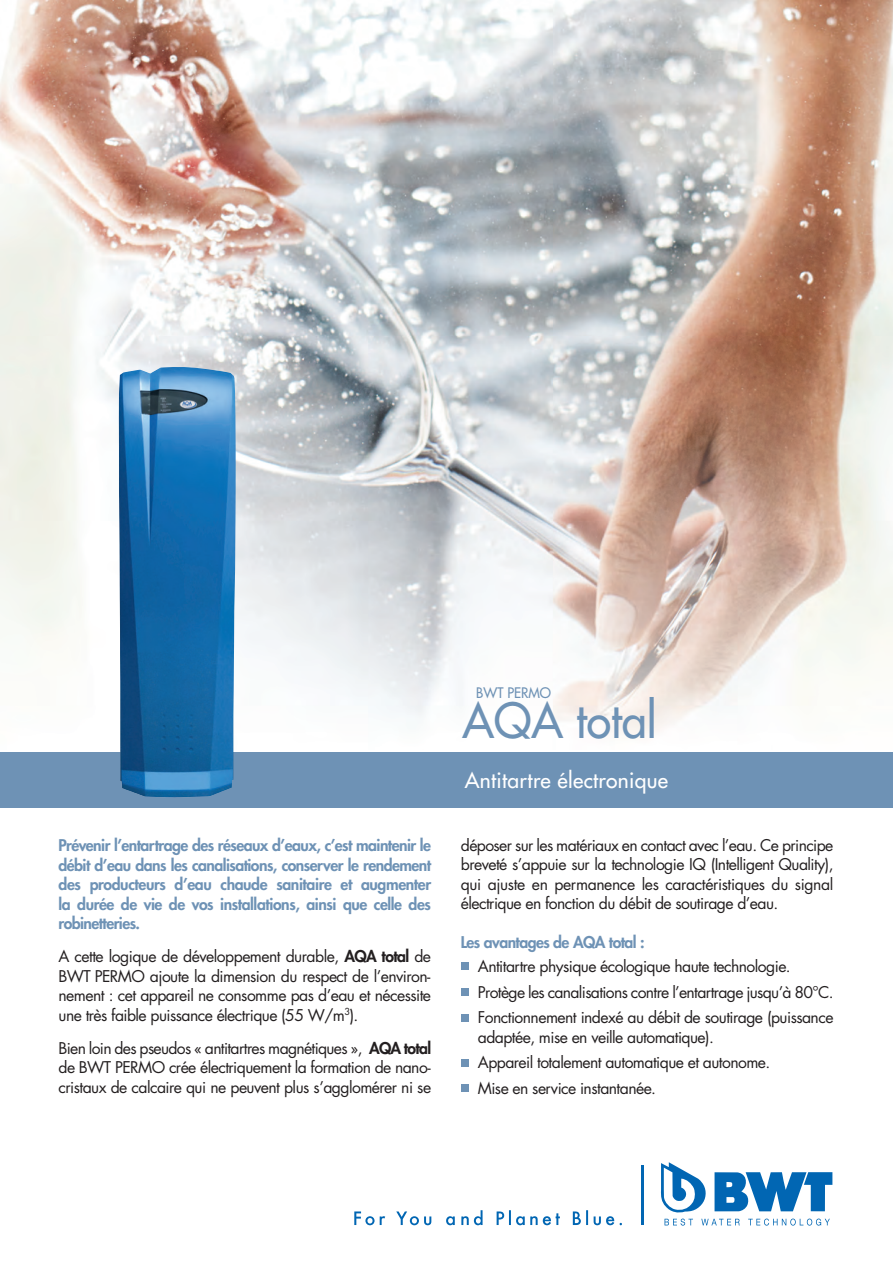
<style>
.page{position:relative;width:893px;height:1263px;background:#fff}
.page>*{position:absolute;margin:0;border:0;box-sizing:border-box;transform-origin:0 0}
.t1{font:47.25px "Futura";color:#6e92b5;scale:.95 1}
.t2{font:21px "Futura";letter-spacing:.015em;color:#fff}
.t3{font:15.75px/19.5px "Futura";letter-spacing:-.035em;color:#231f20;text-align:justify}
.t4{font:800 15.75px/19.5px "Futura";letter-spacing:-.035em;color:#6e92b5;text-align:justify}
.t5{font:14.1px "Futura";color:#6e92b5;scale:.95 1}
.s1{font-weight:800}
</style>
<div class="page">
<img style="left:0;top:0;width:893px;height:336px">
<img style="left:0;top:336px;width:893px;height:401px">
<div style="left:0;top:753px;width:893px;height:55px;background:#6e92b5"></div>
<svg style="left:661px;top:1162px;width:171px;height:63px"></svg>
<hr style="left:641px;top:1165px;width:3px;height:60px;background:#0166b3">
<svg style="left:354px;top:1210px;width:268px;height:15px"></svg>
<img style="left:119px;top:367px;width:117px;height:430px">
<div style="left:462px;top:962px;width:7px;height:8px;background:#6e92b5"></div>
<div style="left:462px;top:988px;width:7px;height:7px;background:#6e92b5"></div>
<div style="left:462px;top:1014px;width:7px;height:7px;background:#6e92b5"></div>
<div style="left:462px;top:1059px;width:7px;height:7px;background:#6e92b5"></div>
<div style="left:462px;top:1085px;width:7px;height:7px;background:#6e92b5"></div>
<p class="t4" style="left:58px;top:837px;width:374px">Prévenir l’entartrage des réseaux d’eaux, c’est maintenir le débit d’eau dans les canalisations, conserver le rendement des producteurs d’eau chaude sanitaire et augmenter la durée de vie de vos installations, ainsi que celle des robinetteries.</p>
<p class="t3" style="left:59px;top:948px;width:374px">A cette logique de développement durable, <span class="s1">AQA total</span> de BWT PERMO ajoute la dimension du respect de l’environ&shy;nement : cet appareil ne consomme pas d’eau et nécessite une très faible puissance électrique (55 W/m<sup>3</sup>).</p>
<p class="t3" style="left:59px;top:1039px;width:374px">Bien loin des pseudos « antitartres magnétiques », <span class="s1">AQA total </span>de BWT PERMO crée électriquement la formation de nano&shy;cristaux de calcaire qui ne peuvent plus s’agglomérer ni se</p>
<p class="t5" style="left:476px;top:686px;width:80px">BWT PERMO</p>
<h1 class="t1" style="left:462px;top:697px;width:206px">AQA total</h1>
<h2 class="t2" style="left:465px;top:770px;width:205px">Antitartre électronique</h2>
<p class="t3" style="left:461px;top:837px;width:374px">déposer sur les matériaux en contact avec l’eau. Ce principe breveté s’appuie sur la technologie IQ (Intelligent Quality), qui ajuste en permanence les caractéristiques du signal électrique en fonction du débit de soutirage d’eau.</p>
<p class="t4" style="left:461px;top:934px;width:185px">Les avantages de AQA total :</p>
<p class="t3" style="left:478px;top:955px;width:357px;line-height:25.5px;text-align:left">Antitartre physique écologique haute technologie.<br>Protège les canalisations contre l’entartrage jusqu’à 80°C.<br>Fonctionnement indexé au débit de soutirage (puissance</p>
<p class="t3" style="left:478px;top:1026px;width:294px;line-height:25.5px;text-align:left">adaptée, mise en veille automatique).<br>Appareil totalement automatique et autonome.<br>Mise en service instantanée.</p>
</div>
